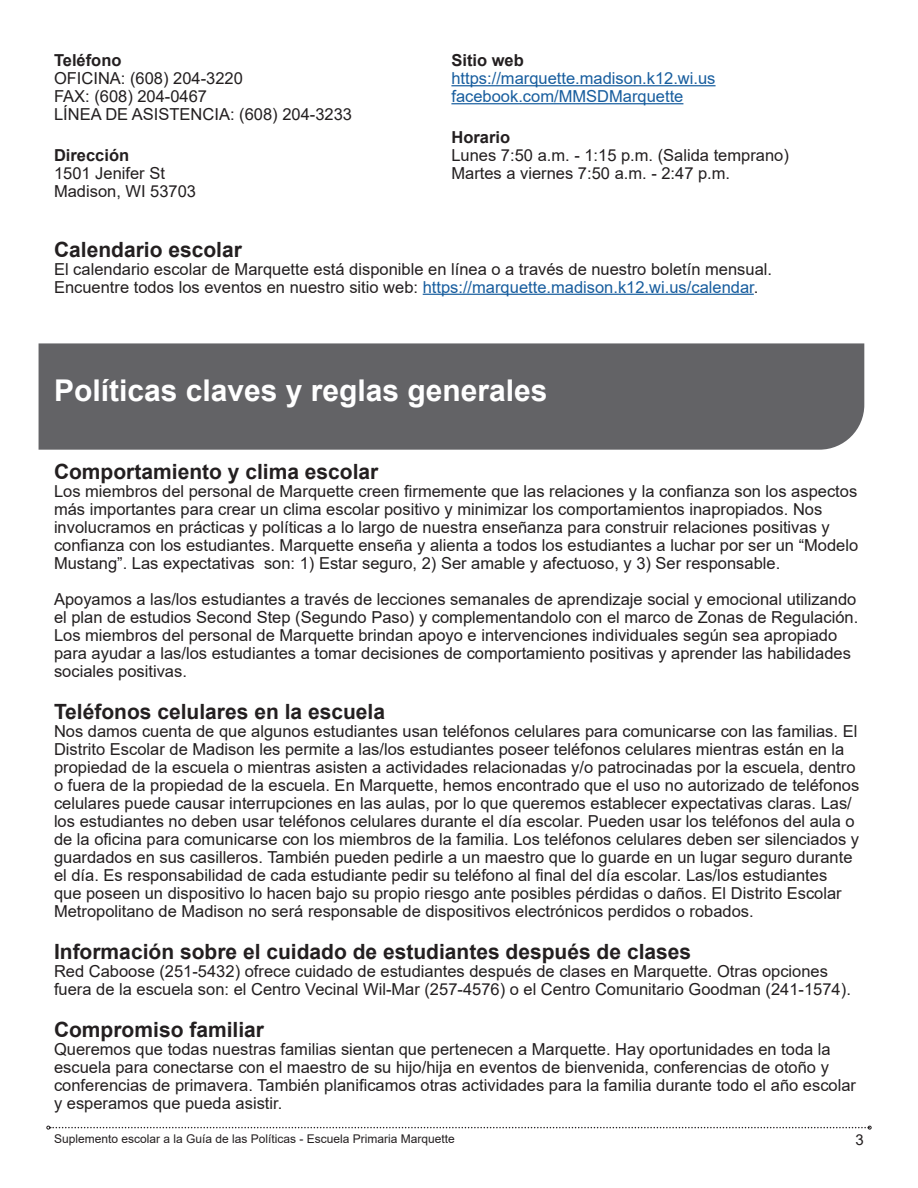
<style>
.page{position:relative;width:918px;height:1188px;background:#fff}
.page>*{position:absolute;margin:0;border:0;box-sizing:border-box;transform-origin:0 0}
.Header_2{font:700 30px "Arial";color:#fff}
.Header_3{font:700 21px "Arial";color:#231f20}
.t1{font:16.5px/18px "Arial";color:#231f20}
.t2{font:16.5px/18px "Arial";color:#175d9e}
.t3{font:700 16.5px "Arial";color:#231f20}
.t4{font:15px "Arial";color:#231f20}
.t5{font:12px "Arial";color:#231f20}
.s1{font-weight:700}
.s2{font-weight:700;color:#231f20}
.s3{color:#231f20}
</style>
<div class="page">
<svg style="left:46px;top:1126px;width:826px;height:4px"></svg>
<div style="left:39px;top:343px;width:825px;height:107px;background:#636366"></div>
<hr style="left:423px;top:294px;width:331px;height:1px;background:#175d9e">
<hr style="left:451px;top:85px;width:265px;height:1px;background:#175d9e">
<hr style="left:451px;top:103px;width:232px;height:1px;background:#175d9e">
<p class="t1" style="left:54px;top:51px;width:300px"><span class="s1">Teléfono<br></span>OFICINA: (608) 204-3220<br>FAX: (608) 204-0467<br>LÍNEA DE ASISTENCIA: (608) 204-3233</p>
<p class="t1" style="left:54px;top:146px;width:144px"><span class="s1">Dirección<br></span>1501 Jenifer St<br>Madison, WI 53703</p>
<p class="t2" style="left:451px;top:51px;width:266px"><span class="s2">Sitio web </span>https://marquette.madison.k12.wi.us facebook.com/MMSDMarquette</p>
<p class="t3" style="left:451px;top:125px;width:60px">Horario</p>
<p class="t1" style="left:451px;top:146px;width:339px">Lunes 7:50 a.m. - 1:15 p.m. (Salida temprano)</p>
<p class="t1" style="left:451px;top:164px;width:280px">Martes a viernes 7:50 a.m. - 2:47 p.m.</p>
<p class="Header_3" style="left:54px;top:234px;width:189px">Calendario escolar</p>
<p class="t1" style="left:54px;top:260px;width:720px">El calendario escolar de Marquette está disponible en línea o a través de nuestro boletín mensual.</p>
<p class="t2" style="left:54px;top:278px;width:706px"><span class="s3">Encuentre todos los eventos en nuestro sitio web:</span> https://marquette.madison.k12.wi.us/calendar<span class="s3">.</span></p>
<p class="Header_2" style="left:54px;top:369px;width:495px">Políticas claves y reglas generales</p>
<p class="Header_3" style="left:54px;top:456px;width:326px">Comportamiento y clima escolar</p>
<p class="t1" style="left:54px;top:482px;width:806px">Los miembros del personal de Marquette creen firmemente que las relaciones y la confianza son los aspectos más importantes para crear un clima escolar positivo y minimizar los comportamientos inapropiados. Nos involucramos en prácticas y políticas a lo largo de nuestra enseñanza para construir relaciones positivas y confianza con los estudiantes. Marquette enseña y alienta a todos los estudiantes a luchar por ser un “Modelo Mustang”. Las expectativas son: 1) Estar seguro, 2) Ser amable y afectuoso, y 3) Ser responsable.</p>
<p class="t1" style="left:54px;top:590px;width:806px">Apoyamos a las/los estudiantes a través de lecciones semanales de aprendizaje social y emocional utilizando el plan de estudios Second Step (Segundo Paso) y complementandolo con el marco de Zonas de Regulación.<br>Los miembros del personal de Marquette brindan apoyo e intervenciones individuales según sea apropiado para ayudar a las/los estudiantes a tomar decisiones de comportamiento positivas y aprender las habilidades sociales positivas.</p>
<p class="Header_3" style="left:54px;top:696px;width:333px">Teléfonos celulares en la escuela</p>
<p class="t1" style="left:54px;top:722px;width:807px">Nos damos cuenta de que algunos estudiantes usan teléfonos celulares para comunicarse con las familias. El Distrito Escolar de Madison les permite a las/los estudiantes poseer teléfonos celulares mientras están en la propiedad de la escuela o mientras asisten a actividades relacionadas y/o patrocinadas por la escuela, dentro o fuera de la propiedad de la escuela. En Marquette, hemos encontrado que el uso no autorizado de teléfonos celulares puede causar interrupciones en las aulas, por lo que queremos establecer expectativas claras. Las/ los estudiantes no deben usar teléfonos celulares durante el día escolar. Pueden usar los teléfonos del aula o de la oficina para comunicarse con los miembros de la familia. Los teléfonos celulares deben ser silenciados y guardados en sus casilleros. También pueden pedirle a un maestro que lo guarde en un lugar seguro durante el día. Es responsabilidad de cada estudiante pedir su teléfono al final del día escolar. Las/los estudiantes<br>que poseen un dispositivo lo hacen bajo su propio riesgo ante posibles pérdidas o daños. El Distrito Escolar Metropolitano de Madison no será responsable de dispositivos electrónicos perdidos o robados.</p>
<p class="Header_3" style="left:54px;top:936px;width:639px">Información sobre el cuidado de estudiantes después de clases</p>
<p class="t1" style="left:54px;top:962px;width:798px">Red Caboose (251-5432) ofrece cuidado de estudiantes después de clases en Marquette. Otras opciones fuera de la escuela son: el Centro Vecinal Wil-Mar (257-4576) o el Centro Comunitario Goodman (241-1574).</p>
<p class="Header_3" style="left:54px;top:1014px;width:212px">Compromiso familiar</p>
<p class="t1" style="left:54px;top:1040px;width:804px">Queremos que todas nuestras familias sientan que pertenecen a Marquette. Hay oportunidades en toda la escuela para conectarse con el maestro de su hijo/hija en eventos de bienvenida, conferencias de otoño y conferencias de primavera. También planificamos otras actividades para la familia durante todo el año escolar y esperamos que pueda asistir.</p>
<p class="t5" style="left:54px;top:1130px;width:402px">Suplemento escolar a la Guía de las Políticas - Escuela Primaria Marquette</p>
<p class="t4" style="left:856px;top:1129px;width:10px">3</p>
</div>
